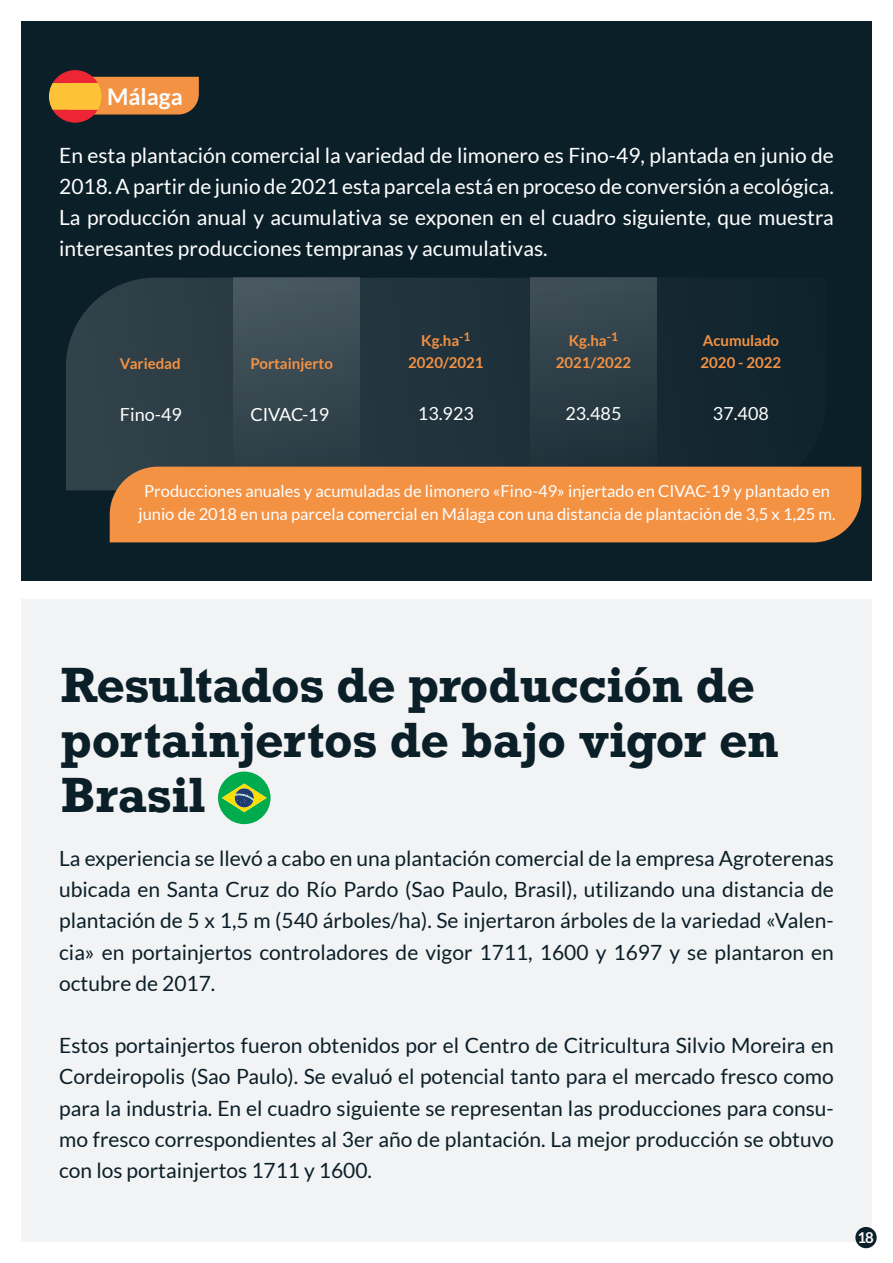
<style>
.page{position:relative;width:893px;height:1263px;background:#fff}
.page>*{position:absolute;margin:0;border:0;box-sizing:border-box;transform-origin:0 0}
.t1{font:700 46.5px/55.2px "Rockwell";color:#0b1f29}
.t2{font:700 22.95px "Lato";color:#fff}
.t3{font:21px/31.2px "Lato";color:#0b1f29;text-align:justify}
.t4{font:21px/31.2px "Lato";color:#fff;text-align:justify}
.t5{font:18px "Lato";color:#fff}
.t6{font:16.5px/22.5px "Lato";color:#fff;text-align:center}
.t7{font:700 15px/22.2px "Lato";color:#f49244;text-align:center}
.t8{font:700 15px "Lato";color:#fff}
</style>
<div class="page">
<div style="left:21px;top:21px;width:850px;height:560px;background:#0b1f29"></div>
<svg style="left:66px;top:278px;width:760px;height:212px"></svg>
<svg style="left:530px;top:278px;width:126px;height:189px;background:#2d3e47"></svg>
<svg style="left:234px;top:278px;width:126px;height:189px;background:#394a51"></svg>
<div style="left:21px;top:600px;width:850px;height:642px;background:#f2f3f4"></div>
<div style="left:110px;top:467px;width:751px;height:75px;background:#f49244"></div>
<svg style="left:218px;top:771px;width:53px;height:53px"></svg>
<svg style="left:49px;top:70px;width:150px;height:53px"></svg>
<div style="left:855px;top:1227px;width:22px;height:21px;background:#0b1f29;border-radius:50%"></div>
<p class="t2" style="left:107px;top:83px;width:77px">Málaga</p>
<p class="t4" style="left:59px;top:139px;width:776px">En esta plantación comercial la variedad de limonero es Fino-49, plantada en junio de 2018. A partir de junio de 2021 esta parcela está en proceso de conversión a ecológica.<br>La producción anual y acumulativa se exponen en el cuadro siguiente, que muestra interesantes producciones tempranas y acumulativas.</p>
<p class="t7" style="left:120px;top:352px;width:62px">Variedad</p>
<p class="t5" style="left:120px;top:404px;width:63px">Fino-49</p>
<p class="t7" style="left:250px;top:352px;width:84px">Portainjerto</p>
<p class="t5" style="left:250px;top:404px;width:80px">CIVAC-19</p>
<p class="t7" style="left:408px;top:329px;width:77px">Kg.ha<sup>-1<br></sup>2020/2021</p>
<p class="t5" style="left:418px;top:404px;width:58px">13.923</p>
<p class="t7" style="left:556px;top:329px;width:77px">Kg.ha<sup>-1<br></sup>2021/2022</p>
<p class="t5" style="left:565px;top:404px;width:58px">23.485</p>
<p class="t7" style="left:701px;top:329px;width:82px;text-align:left">Acumulado<br>2020 - 2022</p>
<p class="t5" style="left:713px;top:404px;width:58px">37.408</p>
<p class="t6" style="left:139px;top:480px;width:698px">Producciones anuales y acumuladas de limonero «Fino-49» injertado en CIVAC-19 y plantado en junio de 2018 en una parcela comercial en Málaga con una distancia de plantación de 3,5 x 1,25 m.</p>
<h1 class="t1" style="left:61px;top:657px;width:720px">Resultados de producción de portainjertos de bajo vigor en<br>Brasil</h1>
<p class="t3" style="left:59px;top:843px;width:776px">La experiencia se llevó a cabo en una plantación comercial de la empresa Agroterenas ubicada en Santa Cruz do Río Pardo (Sao Paulo, Brasil), utilizando una distancia de plantación de 5 x 1,5 m (540 árboles/ha). Se injertaron árboles de la variedad «Valen&shy;cia» en portainjertos controladores de vigor 1711, 1600 y 1697 y se plantaron en octubre de 2017.</p>
<p class="t3" style="left:59px;top:1030px;width:776px">Estos portainjertos fueron obtenidos por el Centro de Citricultura Silvio Moreira en Cordeiropolis (Sao Paulo). Se evaluó el potencial tanto para el mercado fresco como para la industria. En el cuadro siguiente se representan las producciones para consu&shy;mo fresco correspondientes al 3er año de plantación. La mejor producción se obtuvo con los portainjertos 1711 y 1600.</p>
<p class="t8" style="left:857px;top:1229px;width:18px">18</p>
</div>
